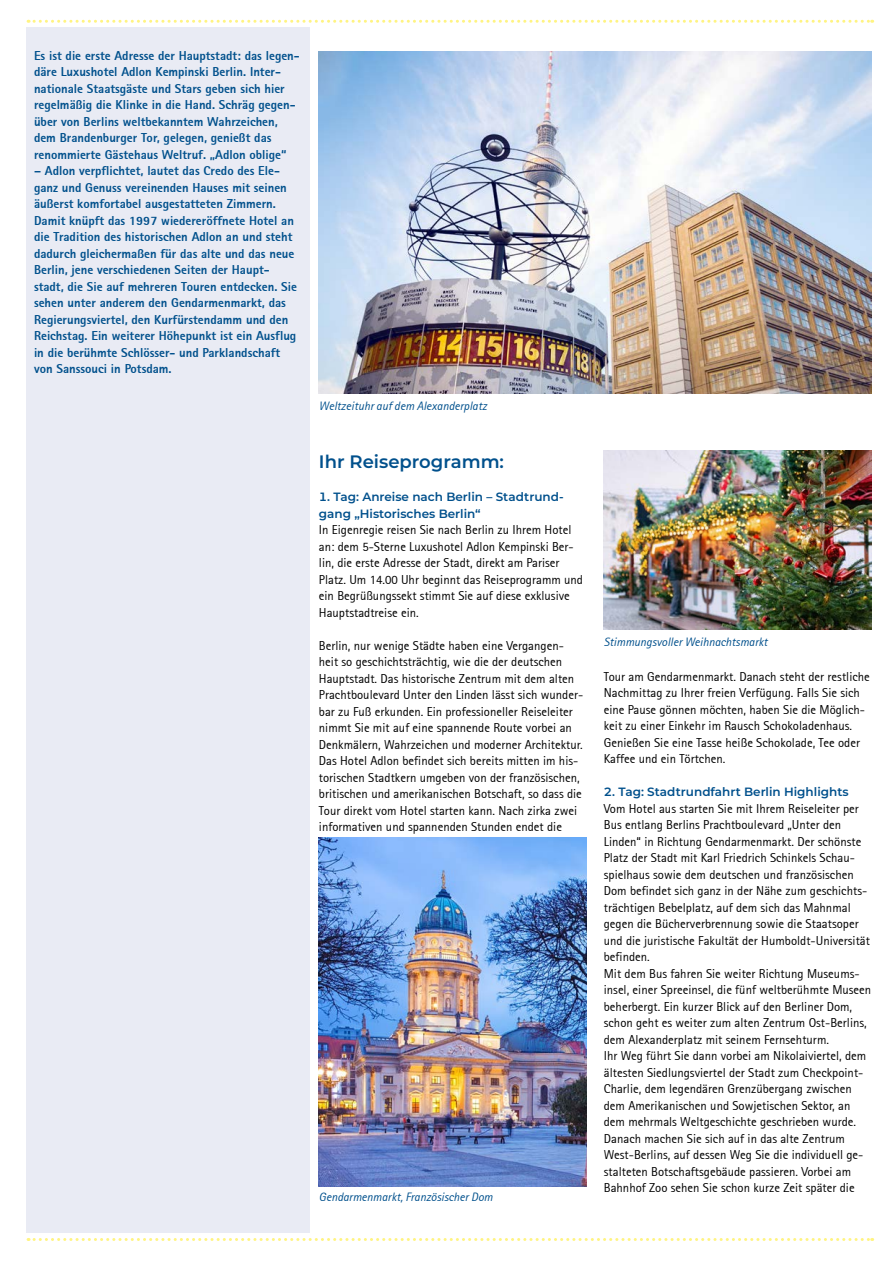
<style>
.page{position:relative;width:893px;height:1263px;background:#fff}
.page>*{position:absolute;margin:0;border:0;box-sizing:border-box;transform-origin:0 0}
.t1{font:600 18px "Montserrat";color:#00508c}
.t2{font:12.75px/16.5px "Rotis Sans Serif";color:#000}
.t3{font:800 12.75px/16.5px "Rotis Sans Serif";color:#00508c}
.t4{font:600 12px/16.5px "Montserrat";color:#00508c}
.t5{font:italic 12px "Rotis Sans Serif";color:#00508c}
</style>
<div class="page">
<div style="left:27px;top:28px;width:283px;height:1205px;background:#e9ebf4"></div>
<svg style="left:28px;top:20px;width:845px;height:3px"></svg>
<svg style="left:28px;top:1238px;width:845px;height:3px"></svg>
<img style="left:319px;top:51px;width:553px;height:343px">
<img style="left:604px;top:451px;width:268px;height:178px">
<img style="left:319px;top:837px;width:268px;height:349px">
<p class="t3" style="left:34px;top:47px;width:267px">Es ist die erste Adresse der Hauptstadt: das legen&shy;däre Luxushotel Adlon Kempinski Berlin. Inter&shy;nationale Staatsgäste und Stars geben sich hier regelmäßig die Klinke in die Hand. Schräg gegen&shy;über von Berlins weltbekanntem Wahrzeichen, dem Brandenburger Tor, gelegen, genießt das renommierte Gästehaus Weltruf. „Adlon oblige“</p>
<p class="t3" style="left:34px;top:163px;width:264px">– Adlon verpflichtet, lautet das Credo des Ele&shy;ganz und Genuss vereinenden Hauses mit seinen äußerst komfortabel ausgestatteten Zimmern.<br>Damit knüpft das 1997 wiedereröffnete Hotel an die Tradition des historischen Adlon an und steht dadurch gleichermaßen für das alte und das neue Berlin, jene verschiedenen Seiten der Haupt&shy;stadt, die Sie auf mehreren Touren entdecken. Sie sehen unter anderem den Gendarmenmarkt, das Regierungsviertel, den Kurfürstendamm und den Reichstag. Ein weiterer Höhepunkt ist ein Ausflug in die berühmte Schlösser- und Parklandschaft von Sanssouci in Potsdam.</p>
<p class="t5" style="left:319px;top:399px;width:169px">Weltzeituhr auf dem Alexanderplatz</p>
<h1 class="t1" style="left:319px;top:449px;width:187px">Ihr Reiseprogramm:</h1>
<p class="t4" style="left:319px;top:488px;width:246px">1. Tag: Anreise nach Berlin – Stadtrund&shy;gang „Historisches Berlin“</p>
<p class="t2" style="left:319px;top:521px;width:266px">In Eigenregie reisen Sie nach Berlin zu Ihrem Hotel an: dem 5-Sterne Luxushotel Adlon Kempinski Ber&shy;lin, die erste Adresse der Stadt, direkt am Pariser Platz. Um 14.00 Uhr beginnt das Reiseprogramm und ein Begrüßungssekt stimmt Sie auf diese exklusive Hauptstadtreise ein.</p>
<p class="t2" style="left:319px;top:637px;width:266px">Berlin, nur wenige Städte haben eine Vergangen&shy;heit so geschichtsträchtig, wie die der deutschen Hauptstadt. Das historische Zentrum mit dem alten Prachtboulevard Unter den Linden lässt sich wunder&shy;bar zu Fuß erkunden. Ein professioneller Reiseleiter nimmt Sie mit auf eine spannende Route vorbei an Denkmälern, Wahrzeichen und moderner Architektur.<br>Das Hotel Adlon befindet sich bereits mitten im his&shy;torischen Stadtkern umgeben von der französischen, britischen und amerikanischen Botschaft, so dass die Tour direkt vom Hotel starten kann. Nach zirka zwei informativen und spannenden Stunden endet die</p>
<p class="t5" style="left:319px;top:1190px;width:175px">Gendarmenmarkt, Französischer Dom</p>
<p class="t5" style="left:604px;top:635px;width:165px">Stimmungsvoller Weihnachtsmarkt</p>
<p class="t2" style="left:604px;top:668px;width:268px">Tour am Gendarmenmarkt. Danach steht der restliche Nachmittag zu Ihrer freien Verfügung. Falls Sie sich eine Pause gönnen möchten, haben Sie die Möglich&shy;keit zu einer Einkehr im Rausch Schokoladenhaus.<br>Genießen Sie eine Tasse heiße Schokolade, Tee oder Kaffee und ein Törtchen.</p>
<p class="t4" style="left:604px;top:783px;width:246px">2. Tag: Stadtrundfahrt Berlin Highlights</p>
<p class="t2" style="left:604px;top:800px;width:269px">Vom Hotel aus starten Sie mit Ihrem Reiseleiter per Bus entlang Berlins Prachtboulevard „Unter den Linden“ in Richtung Gendarmenmarkt. Der schönste Platz der Stadt mit Karl Friedrich Schinkels Schau&shy;spielhaus sowie dem deutschen und französischen Dom befindet sich ganz in der Nähe zum geschichts&shy;trächtigen Bebelplatz, auf dem sich das Mahnmal gegen die Bücherverbrennung sowie die Staatsoper und die juristische Fakultät der Humboldt-Universität befinden.<br>Mit dem Bus fahren Sie weiter Richtung Museums&shy;insel, einer Spreeinsel, die fünf weltberühmte Museen beherbergt. Ein kurzer Blick auf den Berliner Dom, schon geht es weiter zum alten Zentrum Ost-Berlins, dem Alexanderplatz mit seinem Fernsehturm.<br>Ihr Weg führt Sie dann vorbei am Nikolaiviertel, dem ältesten Siedlungsviertel der Stadt zum Checkpoint-Charlie, dem legendären Grenzübergang zwischen dem Amerikanischen und Sowjetischen Sektor, an dem mehrmals Weltgeschichte geschrieben wurde.<br>Danach machen Sie sich auf in das alte Zentrum West-Berlins, auf dessen Weg Sie die individuell ge&shy;stalteten Botschaftsgebäude passieren. Vorbei am Bahnhof Zoo sehen Sie schon kurze Zeit später die</p>
</div>
